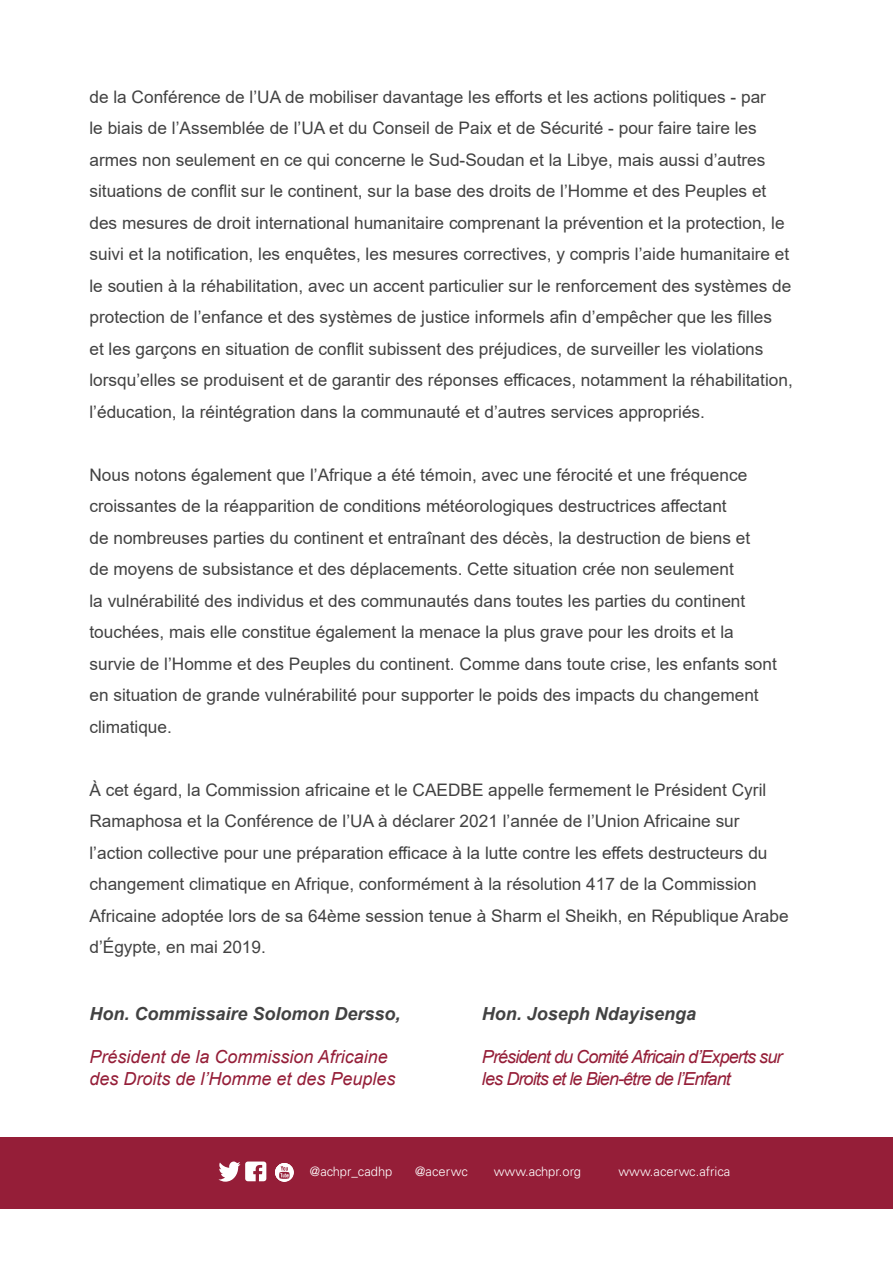
<style>
.page{position:relative;width:893px;height:1263px;background:#fff}
.page>*{position:absolute;margin:0;border:0;box-sizing:border-box;transform-origin:0 0}
.t1{font:italic 18px/21.6px "Arial";letter-spacing:-.05em;color:#951e38}
.t2{font:italic 18px/21.6px "Arial";color:#951e38}
.t3{font:italic 700 18px "Arial";color:#424242}
.t4{font:17.25px/31.5px "Arial";color:#424242}
.t5{font:300 12.9px "Univers";color:#fff}
</style>
<div class="page">
<div style="left:0;top:1137px;width:893px;height:72px;background:#951e38"></div>
<svg style="left:218px;top:1161px;width:48px;height:21px"></svg>
<svg style="left:275px;top:1163px;width:19px;height:19px"></svg>
<p class="t4" style="left:89px;top:81px;width:705px">de la Conférence de l’UA de mobiliser davantage les efforts et les actions politiques - par<br>le biais de l’Assemblée de l’UA et du Conseil de Paix et de Sécurité - pour faire taire les armes non seulement en ce qui concerne le Sud-Soudan et la Libye, mais aussi d’autres situations de conflit sur le continent, sur la base des droits de l’Homme et des Peuples et des mesures de droit international humanitaire comprenant la prévention et la protection, le suivi et la notification, les enquêtes, les mesures correctives, y compris l’aide humanitaire et le soutien à la réhabilitation, avec un accent particulier sur le renforcement des systèmes de protection de l’enfance et des systèmes de justice informels afin d’empêcher que les filles<br>et les garçons en situation de conflit subissent des préjudices, de surveiller les violations lorsqu’elles se produisent et de garantir des réponses efficaces, notamment la réhabilitation, l’éducation, la réintégration dans la communauté et d’autres services appropriés.</p>
<p class="t4" style="left:89px;top:459px;width:689px">Nous notons également que l’Afrique a été témoin, avec une férocité et une fréquence croissantes de la réapparition de conditions météorologiques destructrices affectant<br>de nombreuses parties du continent et entraînant des décès, la destruction de biens et<br>de moyens de subsistance et des déplacements. Cette situation crée non seulement<br>la vulnérabilité des individus et des communautés dans toutes les parties du continent touchées, mais elle constitue également la menace la plus grave pour les droits et la survie de l’Homme et des Peuples du continent. Comme dans toute crise, les enfants sont en situation de grande vulnérabilité pour supporter le poids des impacts du changement climatique.</p>
<p class="t4" style="left:89px;top:774px;width:701px">À cet égard, la Commission africaine et le CAEDBE appelle fermement le Président Cyril Ramaphosa et la Conférence de l’UA à déclarer 2021 l’année de l’Union Africaine sur l’action collective pour une préparation efficace à la lutte contre les effets destructeurs du changement climatique en Afrique, conformément à la résolution 417 de la Commission Africaine adoptée lors de sa 64ème session tenue à Sharm el Sheikh, en République Arabe d’Égypte, en mai 2019.</p>
<p class="t3" style="left:89px;top:1002px;width:313px">Hon. Commissaire Solomon Dersso,</p>
<p class="t2" style="left:89px;top:1046px;width:308px">Président de la Commission Africaine des Droits de l’Homme et des Peuples</p>
<p class="t3" style="left:482px;top:1002px;width:216px">Hon. Joseph Ndayisenga</p>
<p class="t1" style="left:482px;top:1046px;width:302px">Président du Comité Africain d’Experts sur les Droits et le Bien-être de l’Enfant</p>
<p class="t5" style="left:310px;top:1163px;width:84px">@achpr_cadhp</p>
<p class="t5" style="left:415px;top:1164px;width:54px">@acerwc</p>
<p class="t5" style="left:494px;top:1163px;width:89px">www.achpr.org</p>
<p class="t5" style="left:618px;top:1163px;width:113px">www.acerwc.africa</p>
</div>
